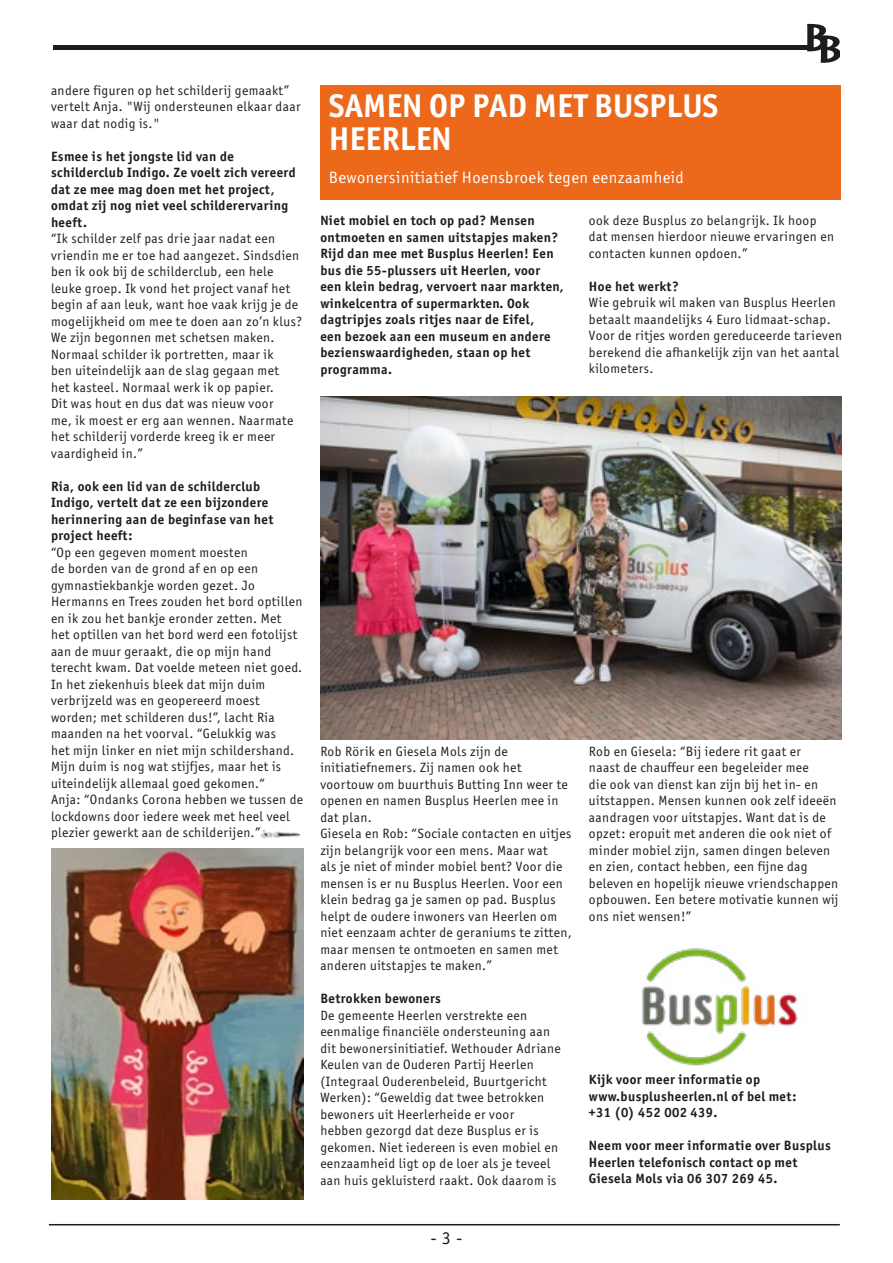
<style>
.page{position:relative;width:893px;height:1263px;background:#fff}
.page>*{position:absolute;margin:0;border:0;box-sizing:border-box;transform-origin:0 0}
.t1{font:700 33px/33px "Officina Sans ITC Pro";color:#fff}
.t2{font:18px "Officina Sans";color:#1d1d1b}
.t3{font:16.5px "Officina Sans ITC Pro";letter-spacing:.03em;color:#fff}
.t4{font:13.5px/16.5px "Officina Sans ITC Pro";letter-spacing:.03em;color:#1d1d1b}
.t5{font:700 13.5px/16.5px "Officina Sans ITC Pro";letter-spacing:.03em;color:#1d1d1b}
</style>
<div class="page">
<hr style="left:49px;top:1224px;width:791px;height:1px;background:#1d1d1b">
<img style="left:320px;top:396px;width:522px;height:343px">
<div style="left:320px;top:85px;width:521px;height:115px;background:#ec691c"></div>
<img style="left:642px;top:948px;width:156px;height:118px">
<svg style="left:807px;top:24px;width:33px;height:39px"></svg>
<hr style="left:53px;top:46px;width:758px;height:4px;background:#1d1d1b">
<img style="left:51px;top:849px;width:252px;height:350px">
<img style="left:260px;top:829px;width:40px;height:23px">
<p class="t4" style="left:51px;top:82px;width:251px">andere figuren op het schilderij gemaakt” vertelt Anja. "Wij ondersteunen elkaar daar waar dat nodig is."</p>
<p class="t5" style="left:51px;top:148px;width:246px">Esmee is het jongste lid van de schilderclub Indigo. Ze voelt zich vereerd dat ze mee mag doen met het project, omdat zij nog niet veel schilderervaring heeft.</p>
<p class="t4" style="left:51px;top:230px;width:253px">“Ik schilder zelf pas drie jaar nadat een vriendin me er toe had aangezet. Sindsdien ben ik ook bij de schilderclub, een hele leuke groep. Ik vond het project vanaf het begin af aan leuk, want hoe vaak krijg je de mogelijkheid om mee te doen aan zo’n klus?<br>We zijn begonnen met schetsen maken.<br>Normaal schilder ik portretten, maar ik<br>ben uiteindelijk aan de slag gegaan met<br>het kasteel. Normaal werk ik op papier.<br>Dit was hout en dus dat was nieuw voor<br>me, ik moest er erg aan wennen. Naarmate het schilderij vorderde kreeg ik er meer vaardigheid in.”</p>
<p class="t5" style="left:51px;top:478px;width:224px">Ria, ook een lid van de schilderclub<br>Indigo, vertelt dat ze een bijzondere herinnering aan de beginfase van het project heeft:</p>
<p class="t4" style="left:51px;top:544px;width:254px">“Op een gegeven moment moesten<br>de borden van de grond af en op een gymnastiekbankje worden gezet. Jo Hermanns en Trees zouden het bord optillen en ik zou het bankje eronder zetten. Met het optillen van het bord werd een fotolijst aan de muur geraakt, die op mijn hand terecht kwam. Dat voelde meteen niet goed.<br>In het ziekenhuis bleek dat mijn duim verbrijzeld was en geopereerd moest worden; met schilderen dus!”, lacht Ria maanden na het voorval. “Gelukkig was<br>het mijn linker en niet mijn schildershand.<br>Mijn duim is nog wat stijfjes, maar het is uiteindelijk allemaal goed gekomen.“<br>Anja: “Ondanks Corona hebben we tussen de lockdowns door iedere week met heel veel plezier gewerkt aan de schilderijen.”</p>
<h1 class="t1" style="left:329px;top:89px;width:391px">SAMEN OP PAD MET BUSPLUS<br>HEERLEN</h1>
<p class="t3" style="left:329px;top:168px;width:357px">Bewonersinitiatief Hoensbroek tegen eenzaamheid</p>
<p class="t5" style="left:320px;top:212px;width:245px">Niet mobiel en toch op pad? Mensen ontmoeten en samen uitstapjes maken?<br>Rijd dan mee met Busplus Heerlen! Een bus die 55-plussers uit Heerlen, voor een klein bedrag, vervoert naar markten, winkelcentra of supermarkten. Ook dagtripjes zoals ritjes naar de Eifel,<br>een bezoek aan een museum en andere bezienswaardigheden, staan op het programma.</p>
<p class="t4" style="left:589px;top:212px;width:247px">ook deze Busplus zo belangrijk. Ik hoop dat mensen hierdoor nieuwe ervaringen en contacten kunnen opdoen.”</p>
<p class="t5" style="left:589px;top:278px;width:91px">Hoe het werkt?</p>
<p class="t4" style="left:589px;top:295px;width:255px">Wie gebruik wil maken van Busplus Heerlen betaalt maandelijks 4 Euro lidmaat-schap.<br>Voor de ritjes worden gereduceerde tarieven berekend die afhankelijk zijn van het aantal kilometers.</p>
<p class="t4" style="left:320px;top:743px;width:253px">Rob Rörik en Giesela Mols zijn de initiatiefnemers. Zij namen ook het voortouw om buurthuis Butting Inn weer te openen en namen Busplus Heerlen mee in dat plan.<br>Giesela en Rob: “Sociale contacten en uitjes zijn belangrijk voor een mens. Maar wat<br>als je niet of minder mobiel bent? Voor die mensen is er nu Busplus Heerlen. Voor een klein bedrag ga je samen op pad. Busplus helpt de oudere inwoners van Heerlen om niet eenzaam achter de geraniums te zitten, maar mensen te ontmoeten en samen met anderen uitstapjes te maken.”</p>
<p class="t5" style="left:320px;top:990px;width:122px">Betrokken bewoners</p>
<p class="t4" style="left:320px;top:1007px;width:242px">De gemeente Heerlen verstrekte een eenmalige financiële ondersteuning aan dit bewonersinitiatief. Wethouder Adriane Keulen van de Ouderen Partij Heerlen (Integraal Ouderenbeleid, Buurtgericht Werken): “Geweldig dat twee betrokken bewoners uit Heerlerheide er voor<br>hebben gezorgd dat deze Busplus er is gekomen. Niet iedereen is even mobiel en eenzaamheid ligt op de loer als je teveel aan huis gekluisterd raakt. Ook daarom is</p>
<p class="t4" style="left:589px;top:743px;width:251px">Rob en Giesela: “Bij iedere rit gaat er<br>naast de chauffeur een begeleider mee<br>die ook van dienst kan zijn bij het in- en uitstappen. Mensen kunnen ook zelf ideeën aandragen voor uitstapjes. Want dat is de opzet: eropuit met anderen die ook niet of minder mobiel zijn, samen dingen beleven en zien, contact hebben, een fijne dag beleven en hopelijk nieuwe vriendschappen opbouwen. Een betere motivatie kunnen wij ons niet wensen!”</p>
<p class="t5" style="left:589px;top:1071px;width:209px">Kijk voor meer informatie op www.busplusheerlen.nl of bel met: +31 (0) 452 002 439.</p>
<p class="t5" style="left:589px;top:1137px;width:243px">Neem voor meer informatie over Busplus<br>Heerlen telefonisch contact op met<br>Giesela Mols via 06 307 269 45.</p>
<h2 class="t2" style="left:430px;top:1227px;width:34px">- 3 -</h2>
</div>
